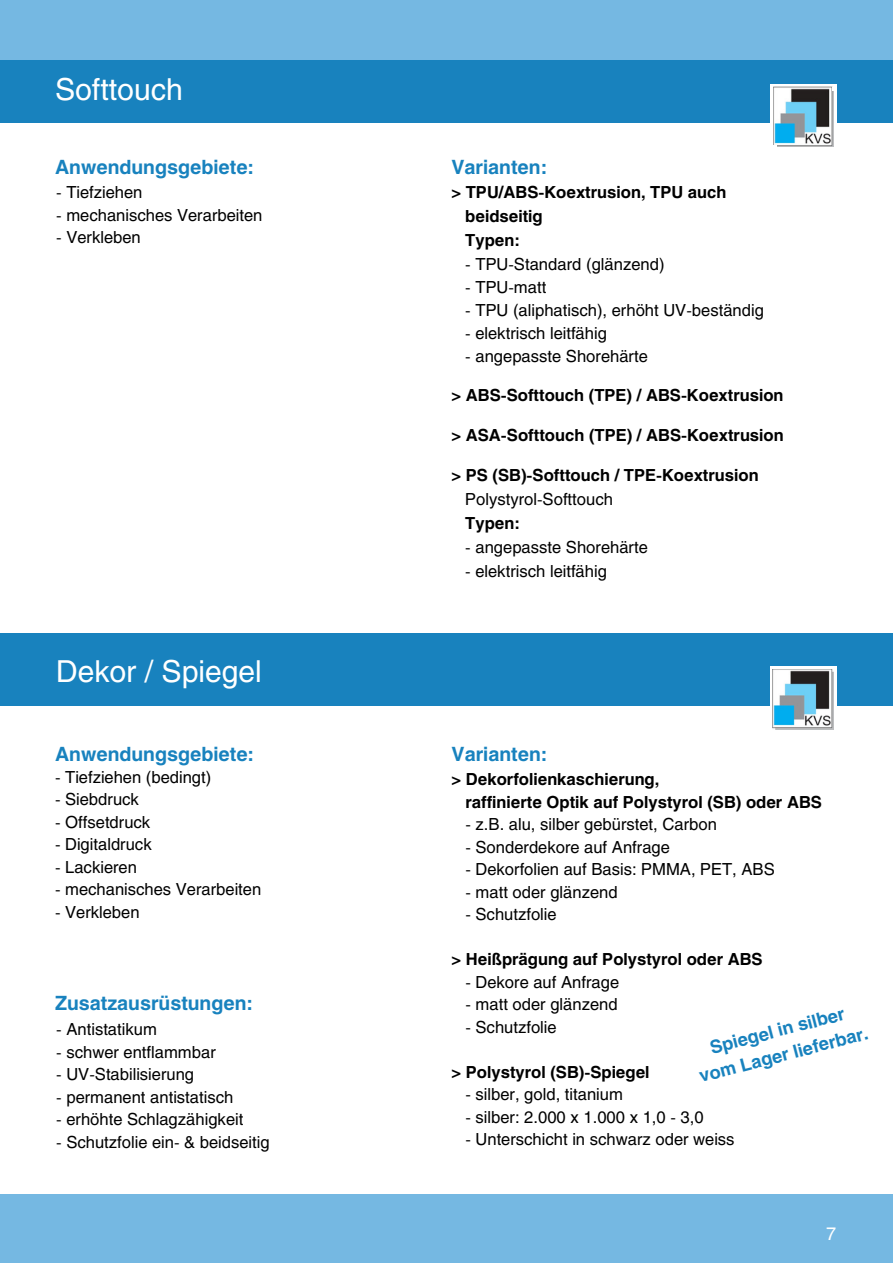
<style>
.page{position:relative;width:893px;height:1264px;background:#fff}
.page>*{position:absolute;margin:0;border:0;box-sizing:border-box;transform-origin:0 0}
.t1{font:30px "Helios";color:#fff}
.t2{font:700 19.5px "Helios";color:#1882be}
.t3{font:700 18px "Helios";color:#1882be}
.t4{font:18px "Helios";color:#fff}
.t5{font:16.5px "Helios";color:#000}
.t6{font:700 16.5px "Helios";color:#000}
</style>
<div class="page">
<div style="left:0;top:51px;width:892px;height:72px;background:#1882be"></div>
<div style="left:0;top:0;width:892px;height:60px;background:#75b8e2"></div>
<div style="left:0;top:1194px;width:892px;height:68px;background:#75b8e2"></div>
<div style="left:770px;top:84px;width:66px;height:71px;background:#fff"></div>
<img style="left:773px;top:87px;width:61px;height:60px">
<div style="left:0;top:632px;width:892px;height:73px;background:#1882be"></div>
<div style="left:770px;top:666px;width:66px;height:62px;background:linear-gradient(to right,#fff,#fff)"></div>
<img style="left:772px;top:669px;width:61px;height:61px">
<p class="t1" style="left:55px;top:70px;width:129px">Softtouch</p>
<p class="t2" style="left:55px;top:155px;width:201px">Anwendungsgebiete:</p>
<p class="t5" style="left:56px;top:182px;width:88px">- Tiefziehen</p>
<p class="t5" style="left:56px;top:204px;width:208px">- mechanisches Verarbeiten</p>
<p class="t5" style="left:56px;top:227px;width:86px">- Verkleben</p>
<p class="t1" style="left:56px;top:651px;width:207px">Dekor / Spiegel</p>
<p class="t2" style="left:55px;top:741px;width:201px">Anwendungsgebiete:</p>
<p class="t5" style="left:55px;top:766px;width:158px">- Tiefziehen (bedingt)</p>
<p class="t5" style="left:55px;top:788px;width:85px">- Siebdruck</p>
<p class="t5" style="left:55px;top:811px;width:97px">- Offsetdruck</p>
<p class="t5" style="left:55px;top:833px;width:98px">- Digitaldruck</p>
<p class="t5" style="left:55px;top:856px;width:83px">- Lackieren</p>
<p class="t5" style="left:55px;top:878px;width:208px">- mechanisches Verarbeiten</p>
<p class="t5" style="left:55px;top:901px;width:86px">- Verkleben</p>
<p class="t2" style="left:55px;top:990px;width:199px">Zusatzausrüstungen:</p>
<p class="t5" style="left:56px;top:1019px;width:102px">- Antistatikum</p>
<p class="t5" style="left:56px;top:1041px;width:161px">- schwer entflammbar</p>
<p class="t5" style="left:56px;top:1064px;width:139px">- UV-Stabilisierung</p>
<p class="t5" style="left:56px;top:1086px;width:178px">- permanent antistatisch</p>
<p class="t5" style="left:56px;top:1109px;width:188px">- erhöhte Schlagzähigkeit</p>
<p class="t5" style="left:56px;top:1131px;width:215px">- Schutzfolie ein- &amp; beidseitig</p>
<p class="t2" style="left:451px;top:155px;width:97px">Varianten:</p>
<p class="t6" style="left:451px;top:182px;width:276px">&gt; TPU/ABS-Koextrusion, TPU auch</p>
<p class="t6" style="left:465px;top:206px;width:79px">beidseitig</p>
<p class="t6" style="left:465px;top:230px;width:56px">Typen:</p>
<p class="t5" style="left:465px;top:254px;width:201px">- TPU-Standard (glänzend)</p>
<p class="t5" style="left:465px;top:277px;width:83px">- TPU-matt</p>
<p class="t5" style="left:465px;top:300px;width:300px">- TPU (aliphatisch), erhöht UV-beständig</p>
<p class="t5" style="left:465px;top:323px;width:143px">- elektrisch leitfähig</p>
<p class="t5" style="left:465px;top:346px;width:184px">- angepasste Shorehärte</p>
<p class="t6" style="left:451px;top:385px;width:333px">&gt; ABS-Softtouch (TPE) / ABS-Koextrusion</p>
<p class="t6" style="left:451px;top:425px;width:334px">&gt; ASA-Softtouch (TPE) / ABS-Koextrusion</p>
<p class="t6" style="left:451px;top:465px;width:309px">&gt; PS (SB)-Softtouch / TPE-Koextrusion</p>
<p class="t5" style="left:465px;top:489px;width:149px">Polystyrol-Softtouch</p>
<p class="t6" style="left:465px;top:512px;width:56px">Typen:</p>
<p class="t5" style="left:465px;top:536px;width:184px">- angepasste Shorehärte</p>
<p class="t5" style="left:465px;top:560px;width:143px">- elektrisch leitfähig</p>
<p class="t2" style="left:451px;top:741px;width:97px">Varianten:</p>
<p class="t6" style="left:451px;top:769px;width:209px">&gt; Dekorfolienkaschierung,</p>
<p class="t6" style="left:465px;top:791px;width:358px">raffinierte Optik auf Polystyrol (SB) oder ABS</p>
<p class="t5" style="left:465px;top:813px;width:253px">- z.B. alu, silber gebürstet, Carbon</p>
<p class="t5" style="left:465px;top:836px;width:206px">- Sonderdekore auf Anfrage</p>
<p class="t5" style="left:465px;top:858px;width:311px">- Dekorfolien auf Basis: PMMA, PET, ABS</p>
<p class="t5" style="left:465px;top:881px;width:154px">- matt oder glänzend</p>
<p class="t5" style="left:465px;top:903px;width:93px">- Schutzfolie</p>
<p class="t6" style="left:451px;top:948px;width:312px">&gt; Heißprägung auf Polystyrol oder ABS</p>
<p class="t5" style="left:465px;top:971px;width:155px">- Dekore auf Anfrage</p>
<p class="t5" style="left:465px;top:993px;width:154px">- matt oder glänzend</p>
<p class="t5" style="left:465px;top:1016px;width:93px">- Schutzfolie</p>
<p class="t6" style="left:451px;top:1061px;width:199px">&gt; Polystyrol (SB)-Spiegel</p>
<p class="t5" style="left:465px;top:1083px;width:159px">- silber, gold, titanium</p>
<p class="t5" style="left:465px;top:1106px;width:240px">- silber: 2.000 x 1.000 x 1,0 - 3,0</p>
<p class="t5" style="left:465px;top:1128px;width:271px">- Unterschicht in schwarz oder weiss</p>
<p class="t3" style="left:707px;top:1037px;width:140px;rotate:-15deg">Spiegel in silber</p>
<p class="t3" style="left:696px;top:1065px;width:175px;rotate:-15deg">vom Lager lieferbar.</p>
<p class="t4" style="left:826px;top:1221px;width:12px">7</p>
</div>
